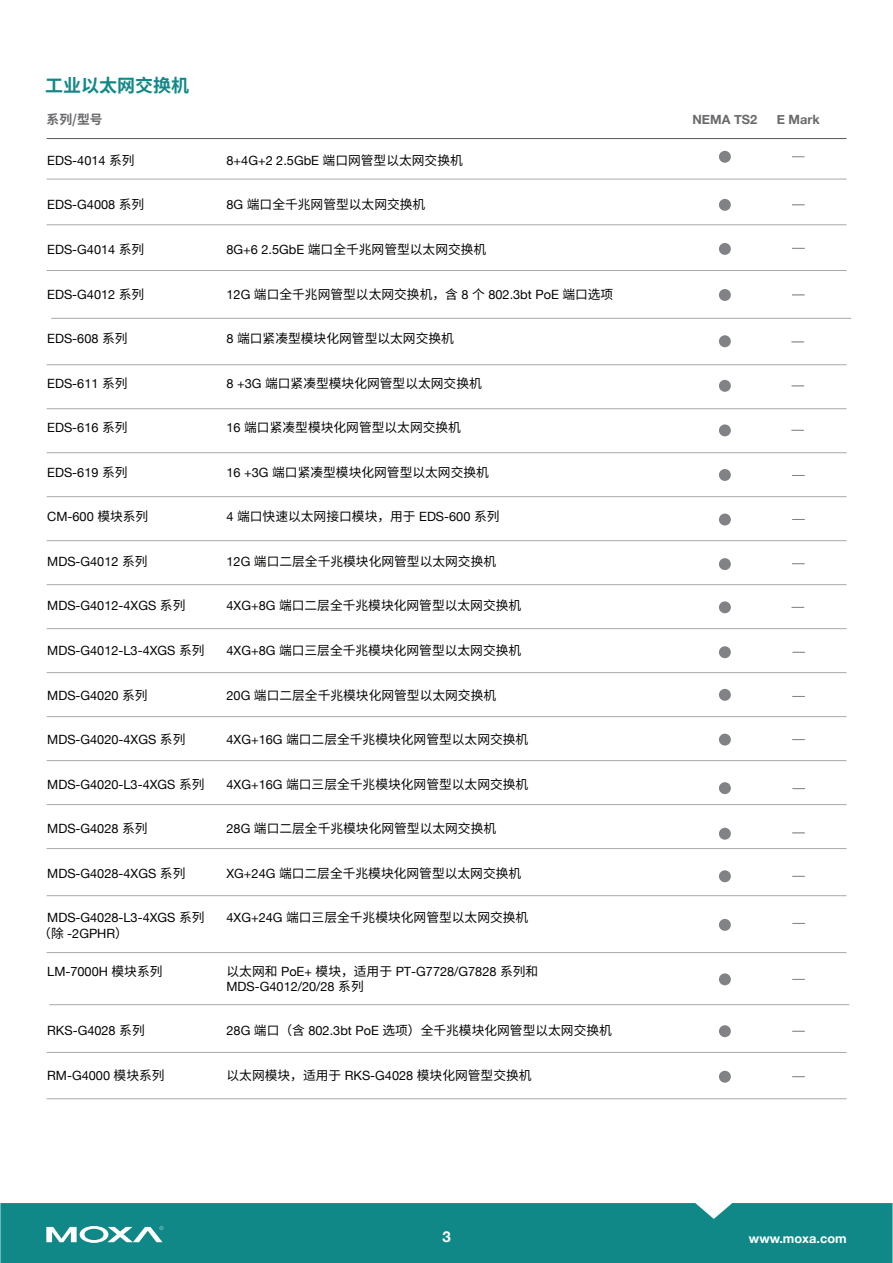
<style>
.page{position:relative;width:893px;height:1263px;background:#fff}
.page>*{position:absolute;margin:0;border:0;box-sizing:border-box;transform-origin:0 0}
.t1{font:700 18px "Source Han Sans SC";color:#188}
.t2{font:700 15px "Helvetica Neue";color:#fff}
.t3{font:12.75px "Source Han Sans SC";color:#040503}
.t4{font:12.75px/15.3px "Helvetica Neue";color:#040503}
.t5{font:700 12.75px "Helvetica Neue";color:#fff}
.t6{font:700 12.75px "Helvetica Neue";color:#696a6d}
.t7{font:700 12.75px "Source Han Sans SC";color:#696a6d}
.s1{font-family:"Source Han Sans SC"}
.s2{font-family:"Helvetica Neue"}
</style>
<div class="page">
<div style="left:0;top:1203px;width:892px;height:60px;background:#188"></div>
<svg style="left:46px;top:1226px;width:118px;height:17px"></svg>
<hr style="left:47px;top:952px;width:799px;height:1px;background:#a8a9ad">
<hr style="left:49px;top:1004px;width:800px;height:1px;background:#a8a9ad">
<hr style="left:47px;top:1052px;width:799px;height:1px;background:#a8a9ad">
<hr style="left:47px;top:672px;width:799px;height:1px;background:#a8a9ad">
<hr style="left:47px;top:628px;width:799px;height:1px;background:#a8a9ad">
<hr style="left:47px;top:584px;width:799px;height:1px;background:#a8a9ad">
<hr style="left:47px;top:540px;width:799px;height:1px;background:#a8a9ad">
<hr style="left:47px;top:496px;width:799px;height:1px;background:#a8a9ad">
<hr style="left:47px;top:452px;width:799px;height:1px;background:#a8a9ad">
<hr style="left:47px;top:408px;width:799px;height:1px;background:#a8a9ad">
<hr style="left:47px;top:364px;width:799px;height:1px;background:#a8a9ad">
<hr style="left:51px;top:318px;width:800px;height:1px;background:#a8a9ad">
<hr style="left:47px;top:270px;width:799px;height:1px;background:#a8a9ad">
<hr style="left:47px;top:225px;width:799px;height:1px;background:#a8a9ad">
<hr style="left:47px;top:179px;width:799px;height:1px;background:#a8a9ad">
<hr style="left:47px;top:804px;width:799px;height:1px;background:#a8a9ad">
<hr style="left:47px;top:760px;width:799px;height:1px;background:#a8a9ad">
<hr style="left:47px;top:848px;width:799px;height:1px;background:#a8a9ad">
<hr style="left:47px;top:716px;width:799px;height:1px;background:#a8a9ad">
<hr style="left:47px;top:895px;width:799px;height:1px;background:#a8a9ad">
<hr style="left:47px;top:1098px;width:799px;height:1px;background:#a8a9ad">
<hr style="left:47px;top:138px;width:799px;height:1px;background:#57585a">
<svg style="left:792px;top:204px;width:12px;height:1px"></svg>
<svg style="left:792px;top:248px;width:12px;height:1px"></svg>
<svg style="left:792px;top:295px;width:12px;height:1px"></svg>
<svg style="left:792px;top:342px;width:12px;height:1px"></svg>
<svg style="left:792px;top:386px;width:12px;height:1px"></svg>
<svg style="left:792px;top:430px;width:12px;height:1px"></svg>
<svg style="left:792px;top:475px;width:12px;height:1px"></svg>
<svg style="left:792px;top:519px;width:12px;height:1px"></svg>
<svg style="left:792px;top:563px;width:12px;height:1px"></svg>
<svg style="left:792px;top:607px;width:12px;height:1px"></svg>
<svg style="left:793px;top:652px;width:12px;height:1px"></svg>
<svg style="left:793px;top:696px;width:12px;height:1px"></svg>
<svg style="left:792px;top:739px;width:12px;height:1px"></svg>
<svg style="left:793px;top:788px;width:12px;height:1px"></svg>
<svg style="left:792px;top:832px;width:12px;height:1px"></svg>
<svg style="left:792px;top:876px;width:12px;height:1px"></svg>
<svg style="left:793px;top:923px;width:12px;height:1px"></svg>
<svg style="left:792px;top:979px;width:12px;height:1px"></svg>
<svg style="left:792px;top:1031px;width:12px;height:1px"></svg>
<svg style="left:792px;top:1076px;width:12px;height:1px"></svg>
<div style="left:719px;top:289px;width:12px;height:12px;background:#808285;border-radius:50%"></div>
<div style="left:719px;top:199px;width:12px;height:12px;background:#808285;border-radius:50%"></div>
<svg style="left:792px;top:156px;width:12px;height:1px"></svg>
<div style="left:719px;top:151px;width:12px;height:12px;background:#808285;border-radius:50%"></div>
<div style="left:719px;top:243px;width:12px;height:12px;background:#808285;border-radius:50%"></div>
<div style="left:719px;top:335px;width:12px;height:12px;background:#808285;border-radius:50%"></div>
<div style="left:719px;top:380px;width:12px;height:12px;background:#808285;border-radius:50%"></div>
<div style="left:719px;top:424px;width:12px;height:12px;background:#808285;border-radius:50%"></div>
<div style="left:719px;top:469px;width:12px;height:12px;background:#808285;border-radius:50%"></div>
<div style="left:719px;top:514px;width:12px;height:11px;background:#808285;border-radius:50%"></div>
<div style="left:719px;top:558px;width:12px;height:12px;background:#808285;border-radius:50%"></div>
<div style="left:719px;top:601px;width:12px;height:12px;background:#808285;border-radius:50%"></div>
<div style="left:719px;top:646px;width:12px;height:12px;background:#808285;border-radius:50%"></div>
<div style="left:719px;top:689px;width:12px;height:12px;background:#808285;border-radius:50%"></div>
<div style="left:719px;top:734px;width:12px;height:11px;background:#808285;border-radius:50%"></div>
<div style="left:719px;top:782px;width:12px;height:12px;background:#808285;border-radius:50%"></div>
<div style="left:719px;top:828px;width:12px;height:12px;background:#808285;border-radius:50%"></div>
<div style="left:719px;top:870px;width:12px;height:12px;background:#808285;border-radius:50%"></div>
<div style="left:719px;top:919px;width:12px;height:12px;background:#808285;border-radius:50%"></div>
<div style="left:719px;top:973px;width:12px;height:12px;background:#808285;border-radius:50%"></div>
<div style="left:719px;top:1025px;width:12px;height:12px;background:#808285;border-radius:50%"></div>
<div style="left:719px;top:1071px;width:12px;height:12px;background:#808285;border-radius:50%"></div>
<h1 class="t1" style="left:45px;top:75px;width:145px">工业以太网交换机</h1>
<p class="t7" style="left:47px;top:112px;width:57px">系列/型号</p>
<p class="t4" style="left:47px;top:153px;width:89px">EDS-4014 <span class="s1">系列</span></p>
<p class="t4" style="left:227px;top:153px;width:238px">8+4G+2 2.5GbE <span class="s1">端口网管型以太网交换机</span></p>
<p class="t4" style="left:47px;top:198px;width:99px">EDS-G4008 <span class="s1">系列</span></p>
<p class="t3" style="left:227px;top:198px;width:200px"><span class="s2">8G</span> 端口全千兆网管型以太网交换机</p>
<p class="t4" style="left:47px;top:242px;width:99px">EDS-G4014 <span class="s1">系列</span></p>
<p class="t3" style="left:227px;top:242px;width:261px"><span class="s2">8G+6 2.5GbE</span> 端口全千兆网管型以太网交换机</p>
<p class="t4" style="left:47px;top:287px;width:99px">EDS-G4012 <span class="s1">系列</span></p>
<p class="t3" style="left:227px;top:287px;width:388px"><span class="s2">12G</span> 端口全千兆网管型以太网交换机，含 <span class="s2">8</span> 个 <span class="s2">802.3bt PoE</span> 端口选项</p>
<p class="t4" style="left:47px;top:332px;width:82px">EDS-608 <span class="s1">系列</span></p>
<p class="t3" style="left:227px;top:331px;width:229px"><span class="s2">8</span> 端口紧凑型模块化网管型以太网交换机</p>
<p class="t4" style="left:47px;top:376px;width:82px">EDS-611 <span class="s1">系列</span></p>
<p class="t3" style="left:227px;top:376px;width:257px"><span class="s2">8 +3G</span> 端口紧凑型模块化网管型以太网交换机</p>
<p class="t4" style="left:47px;top:421px;width:82px">EDS-616 <span class="s1">系列</span></p>
<p class="t3" style="left:227px;top:420px;width:236px"><span class="s2">16</span> 端口紧凑型模块化网管型以太网交换机</p>
<p class="t4" style="left:47px;top:465px;width:82px">EDS-619 <span class="s1">系列</span></p>
<p class="t3" style="left:227px;top:465px;width:264px"><span class="s2">16 +3G</span> 端口紧凑型模块化网管型以太网交换机</p>
<p class="t4" style="left:47px;top:510px;width:103px">CM-600 <span class="s1">模块系列</span></p>
<p class="t3" style="left:227px;top:509px;width:274px"><span class="s2">4</span> 端口快速以太网接口模块，用于 <span class="s2">EDS-600</span> 系列</p>
<p class="t4" style="left:47px;top:554px;width:102px">MDS-G4012 <span class="s1">系列</span></p>
<p class="t3" style="left:227px;top:554px;width:271px"><span class="s2">12G</span> 端口二层全千兆模块化网管型以太网交换机</p>
<p class="t4" style="left:47px;top:599px;width:140px">MDS-G4012-4XGS <span class="s1">系列</span></p>
<p class="t3" style="left:226px;top:598px;width:296px"><span class="s2">4XG+8G</span> 端口二层全千兆模块化网管型以太网交换机</p>
<p class="t4" style="left:47px;top:643px;width:159px">MDS-G4012-L3-4XGS <span class="s1">系列</span></p>
<p class="t3" style="left:226px;top:643px;width:296px"><span class="s2">4XG+8G</span> 端口三层全千兆模块化网管型以太网交换机</p>
<p class="t4" style="left:47px;top:688px;width:102px">MDS-G4020 <span class="s1">系列</span></p>
<p class="t3" style="left:227px;top:688px;width:271px"><span class="s2">20G</span> 端口二层全千兆模块化网管型以太网交换机</p>
<p class="t4" style="left:47px;top:733px;width:140px">MDS-G4020-4XGS <span class="s1">系列</span></p>
<p class="t3" style="left:226px;top:732px;width:303px"><span class="s2">4XG+16G</span> 端口二层全千兆模块化网管型以太网交换机</p>
<p class="t4" style="left:47px;top:777px;width:159px">MDS-G4020-L3-4XGS <span class="s1">系列</span></p>
<p class="t3" style="left:226px;top:777px;width:303px"><span class="s2">4XG+16G</span> 端口三层全千兆模块化网管型以太网交换机</p>
<p class="t4" style="left:47px;top:822px;width:102px">MDS-G4028 <span class="s1">系列</span></p>
<p class="t3" style="left:227px;top:821px;width:271px"><span class="s2">28G</span> 端口二层全千兆模块化网管型以太网交换机</p>
<p class="t4" style="left:47px;top:866px;width:140px">MDS-G4028-4XGS <span class="s1">系列</span></p>
<p class="t3" style="left:226px;top:866px;width:296px"><span class="s2">XG+24G</span> 端口二层全千兆模块化网管型以太网交换机</p>
<p class="t4" style="left:47px;top:911px;width:159px">MDS-G4028-L3-4XGS <span class="s1">系列</span></p>
<p class="t3" style="left:226px;top:910px;width:303px"><span class="s2">4XG+24G</span> 端口三层全千兆模块化网管型以太网交换机</p>
<p class="t4" style="left:38px;top:927px;width:91px"><span class="s1">（除</span> -2GPHR<span class="s1">）</span></p>
<p class="t4" style="left:47px;top:964px;width:117px">LM-7000H <span class="s1">模块系列</span></p>
<p class="t4" style="left:227px;top:964px;width:313px"><span class="s1">以太网和</span> PoE+ <span class="s1">模块，适用于</span> PT-G7728/G7828 <span class="s1">系列和<br></span>MDS-G4012/20/28 <span class="s1">系列</span></p>
<p class="t4" style="left:47px;top:1024px;width:99px">RKS-G4028 <span class="s1">系列</span></p>
<p class="t3" style="left:227px;top:1023px;width:387px"><span class="s2">28G</span> 端口（含 <span class="s2">802.3bt PoE</span> 选项）全千兆模块化网管型以太网交换机</p>
<p class="t4" style="left:47px;top:1068px;width:119px">RM-G4000 <span class="s1">模块系列</span></p>
<p class="t3" style="left:227px;top:1068px;width:307px">以太网模块，适用于 <span class="s2">RKS-G4028</span> 模块化网管型交换机</p>
<p class="t6" style="left:692px;top:109px;width:66px">NEMA TS2</p>
<p class="t6" style="left:777px;top:109px;width:44px">E Mark</p>
<p class="t2" style="left:443px;top:1225px;width:10px">3</p>
<p class="t5" style="left:749px;top:1229px;width:99px">www.moxa.com</p>
</div>
